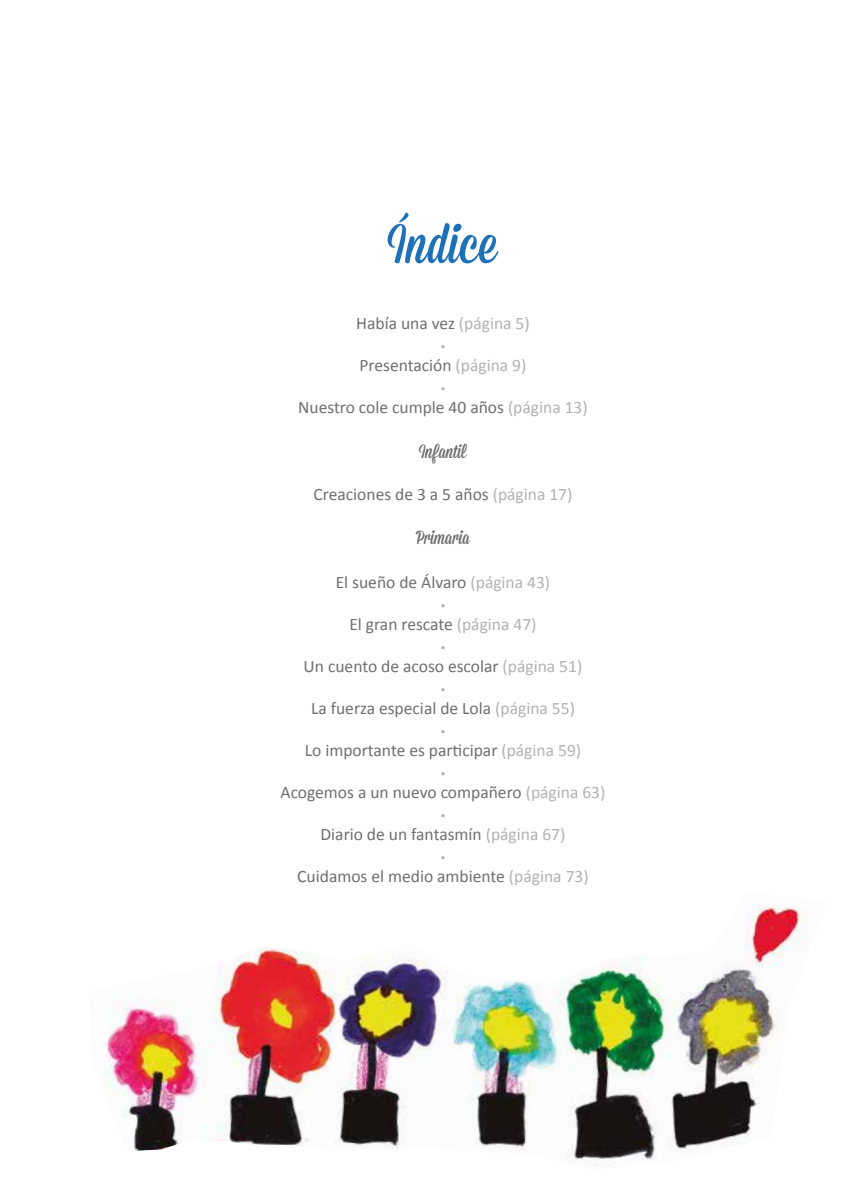
<style>
.page{position:relative;width:844px;height:1191px;background:#fff}
.page>*{position:absolute;margin:0;border:0;box-sizing:border-box;transform-origin:0 0}
.t1{font:55.12px "Mission Script";color:#1d71b8}
.t2{font:19.25px "Mission Script";color:#706f6f}
.t3{font:17.5px "Calibri";color:#706f6f}
.t4{font:10.5px "Calibri";color:#b3b2b2}
.s1{color:#b3b2b2}
</style>
<div class="page">
<img style="left:105px;top:905px;width:702px;height:260px">
<h1 class="t1" style="left:388px;top:211px;width:110px">Índice</h1>
<p class="t3" style="left:356px;top:312px;width:175px">Había una vez <span class="s1">(página 5)</span></p>
<p class="t4" style="left:440px;top:340px;width:7px">•</p>
<p class="t3" style="left:359px;top:354px;width:168px">Presentación <span class="s1">(página 9)</span></p>
<p class="t4" style="left:440px;top:382px;width:7px">•</p>
<p class="t3" style="left:298px;top:396px;width:291px">Nuestro cole cumple 40 años <span class="s1">(página 13)</span></p>
<p class="t2" style="left:419px;top:439px;width:49px">Infantil</p>
<p class="t3" style="left:313px;top:483px;width:260px">Creaciones de 3 a 5 años <span class="s1">(página 17)</span></p>
<p class="t2" style="left:416px;top:525px;width:56px">Primaria</p>
<p class="t3" style="left:335px;top:571px;width:216px">El sueño de Álvaro <span class="s1">(página 43)</span></p>
<p class="t4" style="left:440px;top:598px;width:7px">•</p>
<p class="t3" style="left:349px;top:613px;width:188px">El gran rescate <span class="s1">(página 47)</span></p>
<p class="t4" style="left:440px;top:640px;width:7px">•</p>
<p class="t3" style="left:303px;top:655px;width:280px">Un cuento de acoso escolar <span class="s1">(página 51)</span></p>
<p class="t4" style="left:440px;top:682px;width:7px">•</p>
<p class="t3" style="left:311px;top:697px;width:265px">La fuerza especial de Lola <span class="s1">(página 55)</span></p>
<p class="t4" style="left:440px;top:724px;width:7px">•</p>
<p class="t3" style="left:305px;top:739px;width:278px">Lo importante es participar <span class="s1">(página 59)</span></p>
<p class="t4" style="left:440px;top:766px;width:7px">•</p>
<p class="t3" style="left:280px;top:781px;width:326px">Acogemos a un nuevo compañero <span class="s1">(página 63)</span></p>
<p class="t4" style="left:440px;top:808px;width:7px">•</p>
<p class="t3" style="left:320px;top:823px;width:246px">Diario de un fantasmín <span class="s1">(página 67)</span></p>
<p class="t4" style="left:440px;top:850px;width:7px">•</p>
<p class="t3" style="left:297px;top:865px;width:293px">Cuidamos el medio ambiente <span class="s1">(página 73)</span></p>
</div>
